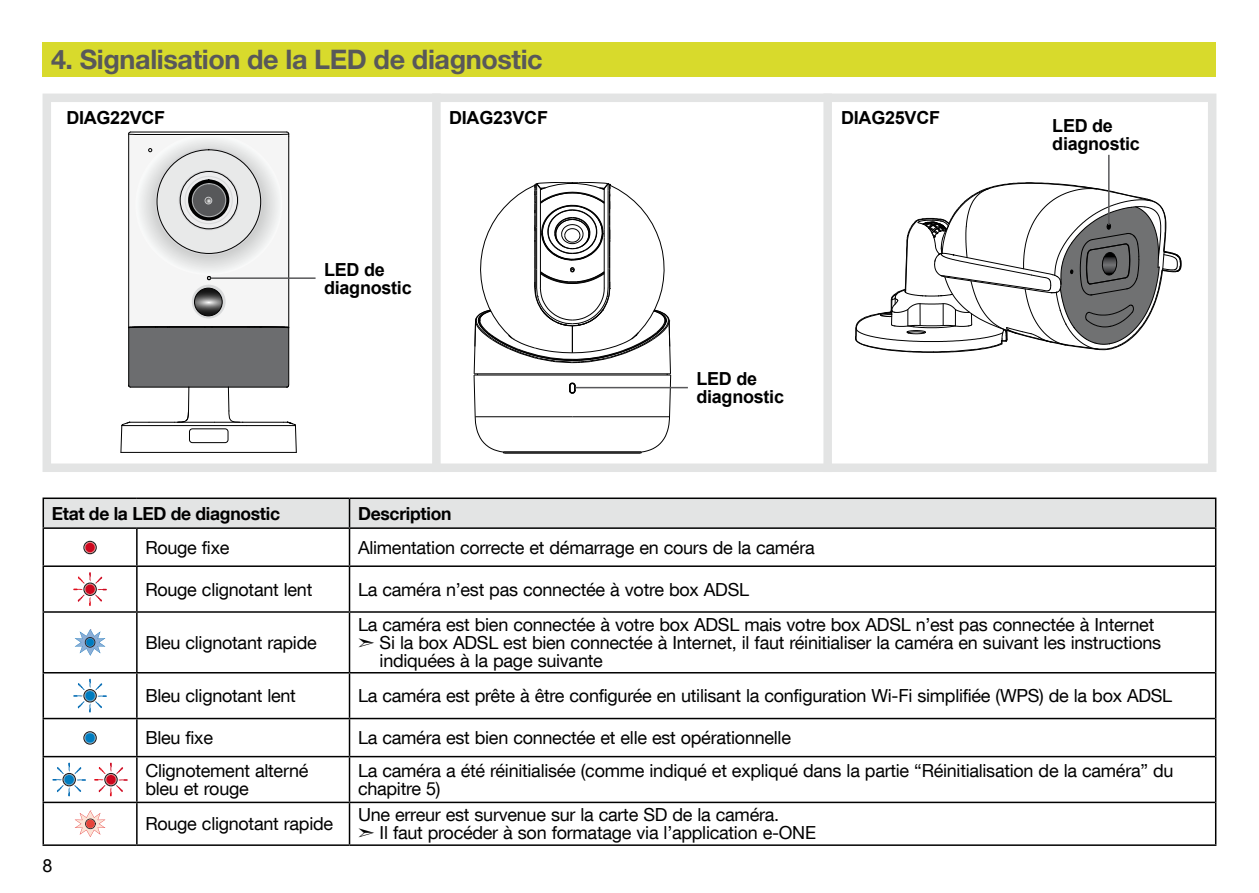
<style>
.page{position:relative;width:1259px;height:893px;background:#fff}
.page>*{position:absolute;margin:0;border:0;box-sizing:border-box;transform-origin:0 0}
.t1{font:700 27px "Helvetica Neue LTW1 G";letter-spacing:-.015em;color:#58585a}
.t2{font:18px/18px "Helvetica Neue LT Com";letter-spacing:-.015em;color:#000}
.t3{font:700 18px/18px "Arial";letter-spacing:-.015em;color:#000}
.t4{font:700 18px "Helvetica Neue LT Com";letter-spacing:-.015em;color:#000}
.t5{font:18px "Arial";color:#000}
</style>
<div class="page">
<div style="left:43px;top:94px;width:1173px;height:378px;border:9px solid #e3e4e4"></div>
<div style="left:43px;top:43px;width:1173px;height:34px;background:#d8da2c"></div>
<svg style="left:44px;top:529px;width:1171px;height:315px"></svg>
<hr style="left:43px;top:527px;width:94px;height:2px;background:#000">
<hr style="left:137px;top:527px;width:212px;height:2px;background:#000">
<hr style="left:136px;top:529px;width:2px;height:36px;background:#000">
<hr style="left:349px;top:527px;width:867px;height:2px;background:#000">
<hr style="left:349px;top:529px;width:1px;height:36px;background:#000">
<hr style="left:43px;top:565px;width:94px;height:2px;background:#000">
<hr style="left:137px;top:565px;width:212px;height:2px;background:#000">
<hr style="left:136px;top:567px;width:2px;height:44px;background:#000">
<hr style="left:349px;top:565px;width:866px;height:2px;background:#000">
<hr style="left:349px;top:567px;width:1px;height:44px;background:#000">
<hr style="left:43px;top:611px;width:94px;height:2px;background:#000">
<hr style="left:137px;top:611px;width:212px;height:2px;background:#000">
<hr style="left:136px;top:613px;width:2px;height:59px;background:#000">
<hr style="left:349px;top:611px;width:866px;height:2px;background:#000">
<hr style="left:349px;top:613px;width:1px;height:59px;background:#000">
<hr style="left:43px;top:672px;width:94px;height:1px;background:#000">
<hr style="left:137px;top:672px;width:212px;height:1px;background:#000">
<hr style="left:136px;top:673px;width:2px;height:45px;background:#000">
<hr style="left:349px;top:672px;width:866px;height:1px;background:#000">
<hr style="left:349px;top:673px;width:1px;height:45px;background:#000">
<hr style="left:43px;top:718px;width:94px;height:1px;background:#000">
<hr style="left:137px;top:718px;width:212px;height:1px;background:#000">
<hr style="left:136px;top:719px;width:2px;height:37px;background:#000">
<hr style="left:349px;top:718px;width:866px;height:1px;background:#000">
<hr style="left:349px;top:719px;width:1px;height:37px;background:#000">
<hr style="left:43px;top:756px;width:94px;height:1px;background:#000">
<hr style="left:137px;top:756px;width:212px;height:1px;background:#000">
<hr style="left:136px;top:757px;width:2px;height:45px;background:#000">
<hr style="left:349px;top:756px;width:866px;height:1px;background:#000">
<hr style="left:349px;top:757px;width:1px;height:45px;background:#000">
<hr style="left:43px;top:802px;width:94px;height:1px;background:#000">
<hr style="left:137px;top:802px;width:212px;height:1px;background:#000">
<hr style="left:136px;top:803px;width:2px;height:41px;background:#000">
<hr style="left:349px;top:802px;width:866px;height:1px;background:#000">
<hr style="left:349px;top:803px;width:1px;height:41px;background:#000">
<hr style="left:43px;top:844px;width:94px;height:2px;background:#000">
<hr style="left:137px;top:844px;width:212px;height:2px;background:#000">
<hr style="left:349px;top:844px;width:867px;height:2px;background:#000">
<hr style="left:43px;top:497px;width:94px;height:2px;background:#000">
<hr style="left:137px;top:497px;width:212px;height:2px;background:#000">
<hr style="left:349px;top:497px;width:867px;height:2px;background:#000">
<svg style="left:43px;top:498px;width:1173px;height:30px;background:#d5d6d6"></svg>
<hr style="left:43px;top:529px;width:1px;height:36px;background:#000">
<hr style="left:43px;top:567px;width:1px;height:44px;background:#000">
<hr style="left:43px;top:613px;width:1px;height:59px;background:#000">
<hr style="left:43px;top:673px;width:1px;height:45px;background:#000">
<hr style="left:43px;top:719px;width:1px;height:37px;background:#000">
<hr style="left:43px;top:757px;width:1px;height:45px;background:#000">
<hr style="left:43px;top:803px;width:1px;height:41px;background:#000">
<hr style="left:1215px;top:529px;width:1px;height:37px;background:#000">
<hr style="left:1215px;top:566px;width:1px;height:46px;background:#000">
<hr style="left:1215px;top:612px;width:1px;height:61px;background:#000">
<hr style="left:1215px;top:673px;width:1px;height:45px;background:#000">
<hr style="left:1215px;top:718px;width:1px;height:39px;background:#000">
<hr style="left:1215px;top:757px;width:1px;height:45px;background:#000">
<hr style="left:1215px;top:802px;width:1px;height:42px;background:#000">
<svg style="left:83px;top:541px;width:14px;height:13px"></svg>
<svg style="left:73px;top:572px;width:34px;height:34px"></svg>
<svg style="left:75px;top:629px;width:30px;height:27px"></svg>
<svg style="left:73px;top:679px;width:34px;height:34px"></svg>
<svg style="left:83px;top:731px;width:14px;height:14px"></svg>
<svg style="left:85px;top:733px;width:10px;height:10px"></svg>
<svg style="left:52px;top:763px;width:34px;height:33px"></svg>
<svg style="left:94px;top:763px;width:34px;height:33px"></svg>
<svg style="left:75px;top:810px;width:30px;height:27px"></svg>
<svg style="left:855px;top:182px;width:326px;height:171px"></svg>
<hr style="left:504px;top:453px;width:136px;height:1px;background:#000">
<hr style="left:503px;top:451px;width:138px;height:1px;background:#000">
<hr style="left:572px;top:417px;width:97px;height:1px;background:#bdbdbd">
<hr style="left:572px;top:416px;width:97px;height:1px;background:#000">
<hr style="left:475px;top:416px;width:97px;height:1px;background:#000">
<hr style="left:474px;top:374px;width:196px;height:2px;background:#000">
<hr style="left:474px;top:373px;width:196px;height:1px;background:#000">
<svg style="left:640px;top:374px;width:31px;height:80px"></svg>
<svg style="left:474px;top:374px;width:31px;height:80px"></svg>
<svg style="left:569px;top:383px;width:7px;height:11px"></svg>
<hr style="left:473px;top:347px;width:2px;height:27px;background:#000">
<hr style="left:669px;top:347px;width:2px;height:27px;background:#000">
<svg style="left:474px;top:182px;width:196px;height:181px"></svg>
<div style="left:432px;top:94px;width:9px;height:378px;background:#e3e4e4"></div>
<div style="left:823px;top:94px;width:9px;height:378px;background:#e3e4e4"></div>
<hr style="left:1108px;top:155px;width:1px;height:70px;background:#58585a">
<hr style="left:575px;top:387px;width:113px;height:1px;background:#58585a">
<div style="left:129px;top:135px;width:160px;height:192px;background:#f5f5f5"></div>
<svg style="left:192px;top:285px;width:34px;height:33px"></svg>
<svg style="left:194px;top:288px;width:28px;height:28px"></svg>
<hr style="left:121px;top:452px;width:175px;height:1px;background:#000">
<hr style="left:128px;top:134px;width:1px;height:193px;background:#000">
<hr style="left:120px;top:426px;width:2px;height:26px;background:#000">
<hr style="left:295px;top:426px;width:2px;height:26px;background:#000">
<hr style="left:288px;top:136px;width:1px;height:249px;background:#000">
<div style="left:189px;top:429px;width:39px;height:14px;border:1px solid #000;border-radius:3px"></div>
<svg style="left:121px;top:326px;width:175px;height:100px"></svg>
<hr style="left:169px;top:326px;width:36px;height:1px;background:#000">
<hr style="left:212px;top:326px;width:36px;height:1px;background:#000">
<div style="left:194px;top:288px;width:28px;height:28px;border:1px solid #000;border-radius:50%"></div>
<svg style="left:128px;top:132px;width:161px;height:148px"></svg>
<div style="left:180px;top:171px;width:58px;height:58px;border:1px solid #000;border-radius:50%"></div>
<hr style="left:210px;top:277px;width:105px;height:2px;background:#58585a">
<h1 class="t1" style="left:51px;top:43px;width:493px">4. Signalisation de la LED de diagnostic</h1>
<p class="t3" style="left:66px;top:109px;width:100px">DIAG22VCF</p>
<p class="t3" style="left:449px;top:109px;width:100px">DIAG23VCF</p>
<p class="t3" style="left:841px;top:109px;width:100px">DIAG25VCF</p>
<p class="t3" style="left:324px;top:262px;width:89px">LED de diagnostic</p>
<p class="t3" style="left:696px;top:370px;width:89px">LED de diagnostic</p>
<p class="t3" style="left:1052px;top:117px;width:89px">LED de diagnostic</p>
<p class="t4" style="left:52px;top:502px;width:230px">Etat de la LED de diagnostic</p>
<p class="t4" style="left:358px;top:502px;width:95px">Description</p>
<p class="t2" style="left:145px;top:538px;width:86px">Rouge fixe</p>
<p class="t2" style="left:358px;top:538px;width:458px">Alimentation correcte et démarrage en cours de la caméra</p>
<p class="t2" style="left:145px;top:580px;width:168px">Rouge clignotant lent</p>
<p class="t2" style="left:358px;top:580px;width:392px">La caméra n’est pas connectée à votre box ADSL</p>
<p class="t2" style="left:145px;top:633px;width:173px">Bleu clignotant rapide</p>
<p class="t2" style="left:358px;top:615px;width:798px">La caméra est bien connectée à votre box ADSL mais votre box ADSL n’est pas connectée à Internet</p>
<p class="t2" style="left:358px;top:633px;width:804px">➣ Si la box ADSL est bien connectée à Internet, il faut réinitialiser la caméra en suivant les instructions</p>
<p class="t2" style="left:380px;top:651px;width:225px">indiquées à la page suivante</p>
<p class="t5" style="left:43px;top:854px;width:12px">8</p>
<p class="t2" style="left:145px;top:686px;width:152px">Bleu clignotant lent</p>
<p class="t2" style="left:358px;top:686px;width:815px">La caméra est prête à être configurée en utilisant la configuration Wi-Fi simplifiée (WPS) de la box ADSL</p>
<p class="t2" style="left:145px;top:728px;width:69px">Bleu fixe</p>
<p class="t2" style="left:358px;top:728px;width:434px">La caméra est bien connectée et elle est opérationnelle</p>
<p class="t2" style="left:145px;top:761px;width:165px">Clignotement alterné bleu et rouge</p>
<p class="t2" style="left:358px;top:761px;width:817px">La caméra a été réinitialisée (comme indiqué et expliqué dans la partie “Réinitialisation de la caméra” du chapitre 5)</p>
<p class="t2" style="left:145px;top:814px;width:189px">Rouge clignotant rapide</p>
<p class="t2" style="left:358px;top:805px;width:459px">Une erreur est survenue sur la carte SD de la caméra.<br>➣ Il faut procéder à son formatage via l’application e-ONE</p>
</div>
